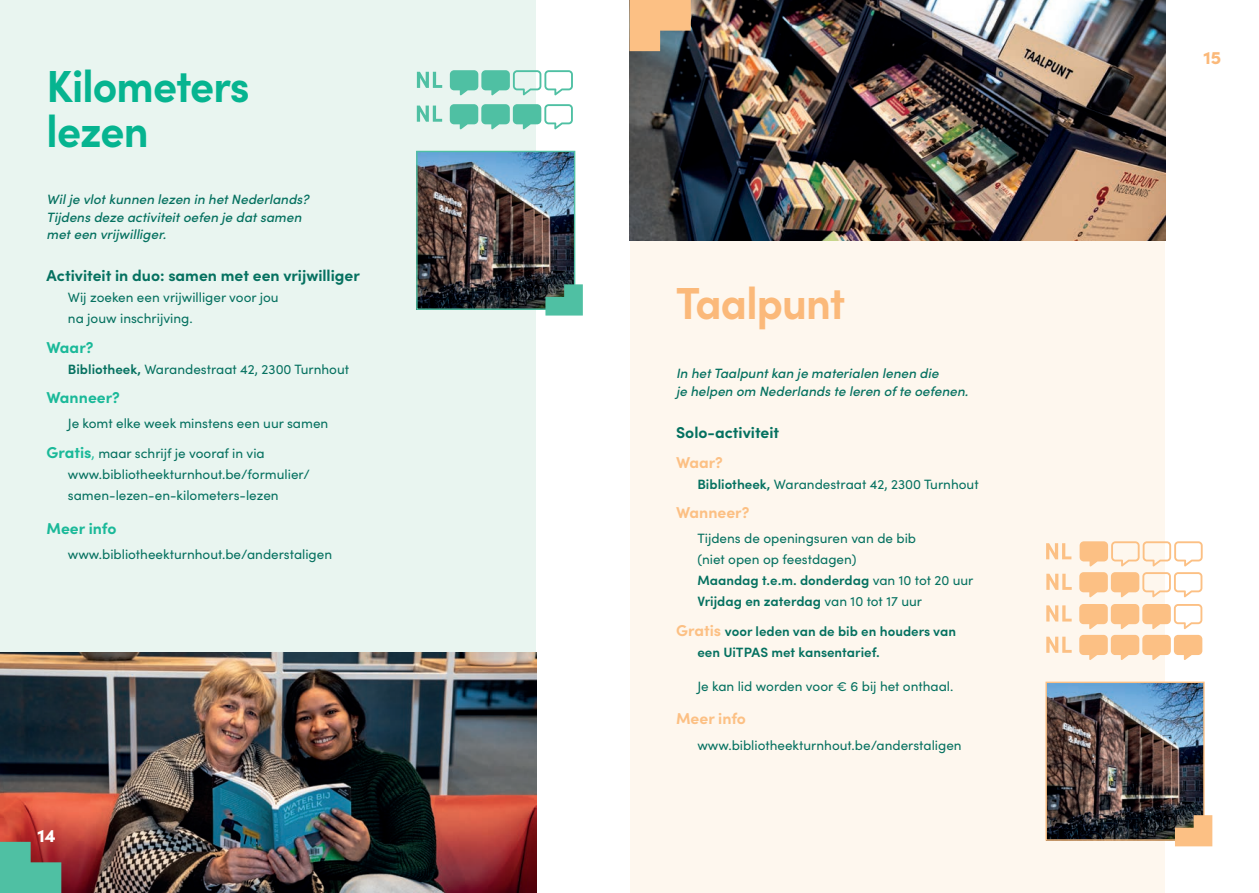
<style>
.page{position:relative;width:1259px;height:893px;background:#fff}
.page>*{position:absolute;margin:0;border:0;box-sizing:border-box;transform-origin:0 0}
.t1{font:700 45px/45px "Sofia Pro";letter-spacing:-.02em;color:#06b490;scale:.95 1}
.t2{font:700 45px "Sofia Pro";letter-spacing:-.025em;color:#fbb97a;scale:.95 1}
.t3{font:900 18px "Sofia Pro";color:#fff}
.t4{font:900 18px "Sofia Pro";color:#fbb97a}
.t5{font:700 15.75px "Sofia Pro";color:#057160}
.t6{font:700 15.75px "Sofia Pro";color:#1ab999}
.t7{font:700 15.75px "Sofia Pro";color:#fcc084}
.t8{font:13.5px/21px "Sofia Pro";color:#057160}
.t9{font:italic 500 13.5px/17.2px "Sofia Pro";color:#057160}
.t10{font:600 13.5px/21px "Sofia Pro";color:#057160}
.s1{font-weight:600}
.s2{font-weight:700;font-size:15.75px;color:#1ab999}
.s3{color:#1ab999}
.s4{font-weight:700;font-size:15.75px;color:#fcc084}
</style>
<div class="page">
<div style="left:629px;top:0;width:630px;height:893px;background:#fef7ee"></div>
<div style="left:1165px;top:0;width:94px;height:893px;background:#fff"></div>
<div style="left:0;top:0;width:629px;height:893px;background:#e9f5f0"></div>
<div style="left:536px;top:0;width:93px;height:893px;background:#fff"></div>
<img style="left:0;top:653px;width:536px;height:240px">
<img style="left:629px;top:0;width:536px;height:240px">
<svg style="left:629px;top:0;width:62px;height:51px;background:#d5ab7f"></svg>
<svg style="left:0;top:842px;width:61px;height:51px;background:#5fa18b"></svg>
<img style="left:1047px;top:684px;width:155px;height:155px">
<div style="left:1045px;top:682px;width:159px;height:159px;border:1px solid #fcc084"></div>
<svg style="left:1175px;top:815px;width:37px;height:31px"></svg>
<img style="left:418px;top:153px;width:155px;height:155px">
<div style="left:416px;top:151px;width:159px;height:159px;border:1px solid #4fc0a3"></div>
<svg style="left:545px;top:284px;width:38px;height:32px"></svg>
<svg style="left:450px;top:104px;width:123px;height:25px"></svg>
<svg style="left:417px;top:106px;width:25px;height:16px"></svg>
<svg style="left:450px;top:70px;width:123px;height:25px"></svg>
<svg style="left:417px;top:72px;width:25px;height:16px"></svg>
<svg style="left:1079px;top:541px;width:123px;height:25px"></svg>
<svg style="left:1046px;top:543px;width:25px;height:16px"></svg>
<svg style="left:1079px;top:604px;width:123px;height:25px"></svg>
<svg style="left:1046px;top:605px;width:25px;height:16px"></svg>
<svg style="left:1079px;top:572px;width:123px;height:25px"></svg>
<svg style="left:1046px;top:574px;width:25px;height:16px"></svg>
<svg style="left:1079px;top:635px;width:123px;height:25px"></svg>
<svg style="left:1046px;top:637px;width:25px;height:16px"></svg>
<h1 class="t1" style="left:47px;top:60px;width:215px">Kilometers lezen</h1>
<p class="t9" style="left:47px;top:190px;width:264px">Wil je vlot kunnen lezen in het Nederlands?<br>Tijdens deze activiteit oefen je dat samen met een vrijwilliger.</p>
<p class="t5" style="left:47px;top:263px;width:315px">Activiteit in duo: samen met een vrijwilliger</p>
<p class="t8" style="left:68px;top:286px;width:212px">Wij zoeken een vrijwilliger voor jou na jouw inschrijving.</p>
<p class="t6" style="left:47px;top:335px;width:48px">Waar?</p>
<p class="t8" style="left:68px;top:358px;width:283px"><span class="s1">Bibliotheek,</span> Warandestraat 42, 2300 Turnhout</p>
<p class="t6" style="left:47px;top:385px;width:75px">Wanneer?</p>
<p class="t8" style="left:47px;top:408px;width:283px;line-height:29.5px;text-indent:21px">Je komt elke week minstens een uur samen<br><span class="s2">Gratis</span><span class="s3">,</span> maar schrijf je vooraf in via</p>
<p class="t8" style="left:68px;top:463px;width:243px">www.bibliotheekturnhout.be/formulier/ samen-lezen-en-kilometers-lezen</p>
<p class="t6" style="left:47px;top:516px;width:71px">Meer info</p>
<p class="t8" style="left:68px;top:543px;width:266px">www.bibliotheekturnhout.be/anderstaligen</p>
<h2 class="t3" style="left:37px;top:822px;width:20px">14</h2>
<h1 class="t2" style="left:676px;top:269px;width:180px">Taalpunt</h1>
<p class="t9" style="left:676px;top:364px;width:293px">In het Taalpunt kan je materialen lenen die<br>je helpen om Nederlands te leren of te oefenen.</p>
<p class="t5" style="left:676px;top:420px;width:105px">Solo-activiteit</p>
<p class="t7" style="left:676px;top:450px;width:48px">Waar?</p>
<p class="t8" style="left:697px;top:473px;width:283px"><span class="s1">Bibliotheek,</span> Warandestraat 42, 2300 Turnhout</p>
<p class="t7" style="left:676px;top:500px;width:75px">Wanneer?</p>
<p class="t8" style="left:697px;top:527px;width:278px">Tijdens de openingsuren van de bib<br>(niet open op feestdagen)<br><span class="s1">Maandag t.e.m. donderdag</span> van 10 tot 20 uur <span class="s1">Vrijdag en zaterdag</span> van 10 tot 17 uur</p>
<p class="t10" style="left:697px;top:620px;width:260px;text-indent:-21px"><span class="s4">Gratis</span> voor leden van de bib en houders van een UiTPAS met kansentarief.</p>
<p class="t8" style="left:697px;top:675px;width:257px">Je kan lid worden voor € 6 bij het onthaal.</p>
<p class="t7" style="left:676px;top:707px;width:71px">Meer info</p>
<p class="t8" style="left:697px;top:734px;width:266px">www.bibliotheekturnhout.be/anderstaligen</p>
<h2 class="t4" style="left:1203px;top:43px;width:19px">15</h2>
</div>
